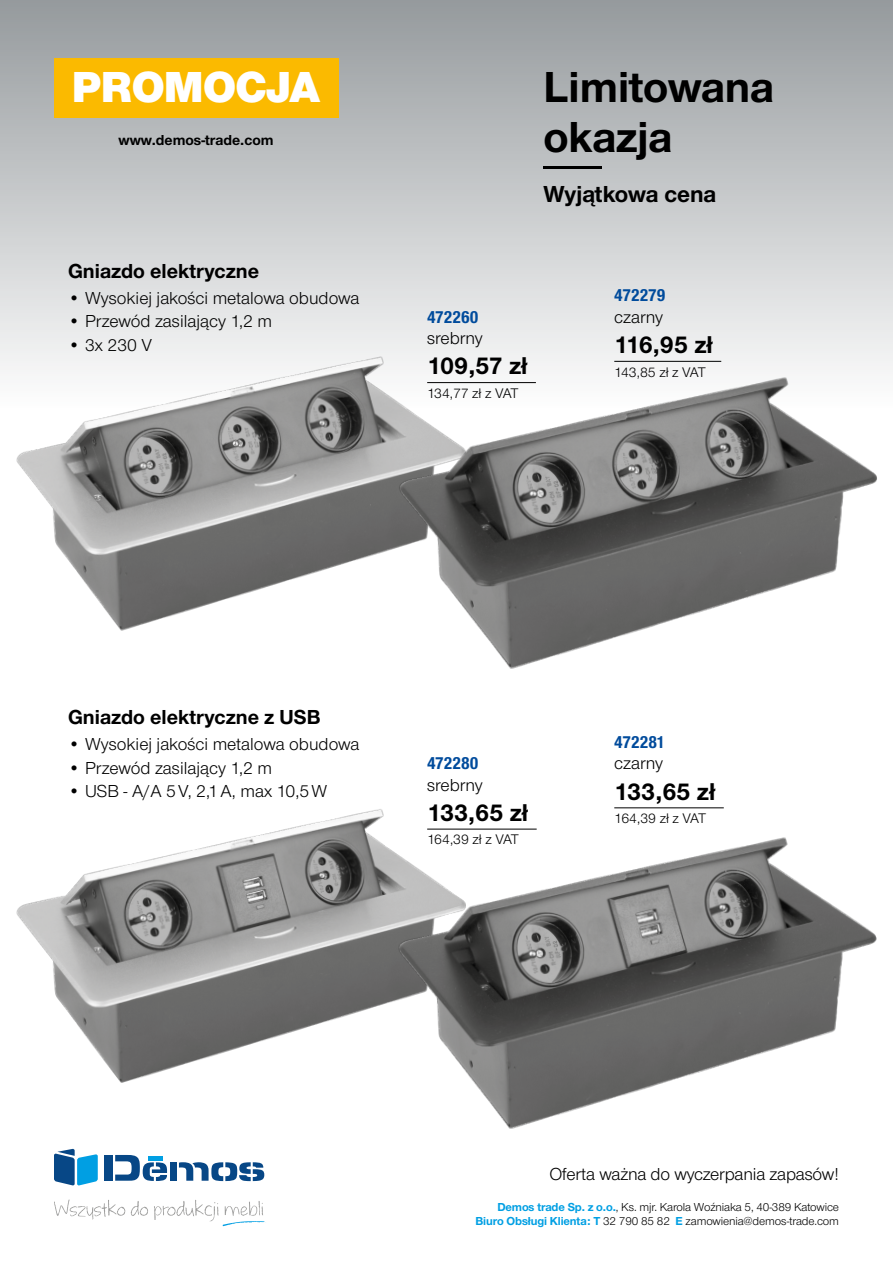
<style>
.page{position:relative;width:893px;height:1263px;background:#fff}
.page>*{position:absolute;margin:0;border:0;box-sizing:border-box;transform-origin:0 0}
.t1{font:700 45px/49.5px "Nimbus Sans Novus TOT";color:#000}
.t2{font:900 45px "Nimbus Sans Novus TOT";letter-spacing:-.015em;color:#fff}
.t3{font:700 25.2px "Nimbus Sans Novus TOT";color:#000}
.t4{font:700 24px "Nimbus Sans Novus TOT";color:#000}
.t5{font:700 21px "Nimbus Sans Novus TOT";color:#000}
.t6{font:18px "Nimbus Sans Novus TOT";color:#000}
.t7{font:18px "Nimbus Sans Novus TOT Bol Con";color:#004b9c}
.t8{font:700 15px "Nimbus Sans Novus TOT";color:#000}
.t9{font:14.4px "Nimbus Sans Novus TOT";letter-spacing:-.035em;color:#000}
.t10{font:12px/14.4px "Nimbus San Nov";letter-spacing:-.01em;color:#000;text-align:right}
.s1{font-weight:700;color:#009fe3}
</style>
<div class="page">
<div style="left:0;top:0;width:893px;height:426px;background:linear-gradient(to bottom,#959a9d,#fff)"></div>
<img style="left:0;top:315px;width:475px;height:316px">
<img style="left:16px;top:814px;width:337px;height:269px">
<img style="left:353px;top:330px;width:531px;height:339px">
<img style="left:353px;top:808px;width:524px;height:321px">
<div style="left:54px;top:58px;width:284px;height:60px;background:#fbba00"></div>
<hr style="left:427px;top:382px;width:109px;height:1px;background:#000">
<hr style="left:614px;top:361px;width:107px;height:1px;background:#000">
<hr style="left:427px;top:829px;width:110px;height:1px;background:#000">
<hr style="left:614px;top:807px;width:110px;height:1px;background:#000">
<hr style="left:543px;top:166px;width:59px;height:3px;background:#000">
<div style="left:105px;top:1155px;width:8px;height:26px;background:#074786"></div>
<svg style="left:115px;top:1155px;width:52px;height:26px"></svg>
<div style="left:170px;top:1163px;width:7px;height:18px;background:#074786"></div>
<svg style="left:179px;top:1162px;width:85px;height:19px"></svg>
<hr style="left:148px;top:1156px;width:14px;height:4px;background:#009fe3">
<svg style="left:54px;top:1149px;width:44px;height:37px"></svg>
<svg style="left:131px;top:1201px;width:17px;height:15px"></svg>
<svg style="left:54px;top:1199px;width:71px;height:21px"></svg>
<svg style="left:154px;top:1200px;width:112px;height:26px"></svg>
<h1 class="t2" style="left:72px;top:61px;width:250px">PROMOCJA</h1>
<p class="t8" style="left:119px;top:131px;width:156px">www.demos-trade.com</p>
<p class="t5" style="left:68px;top:258px;width:192px">Gniazdo elektryczne</p>
<p class="t6" style="left:68px;top:287px;width:293px">• Wysokiej jakości metalowa obudowa</p>
<p class="t6" style="left:68px;top:311px;width:206px">• Przewód zasilający 1,2 m</p>
<p class="t6" style="left:68px;top:335px;width:86px">• 3x 230 V</p>
<h1 class="t1" style="left:543px;top:62px;width:232px">Limitowana okazja</h1>
<h3 class="t4" style="left:543px;top:179px;width:174px">Wyjątkowa cena</h3>
<p class="t7" style="left:427px;top:306px;width:53px">472260</p>
<p class="t6" style="left:427px;top:328px;width:57px">srebrny</p>
<h2 class="t3" style="left:427px;top:351px;width:102px">109,57 zł</h2>
<p class="t9" style="left:427px;top:385px;width:93px">134,77 zł z VAT</p>
<p class="t7" style="left:614px;top:285px;width:53px">472279</p>
<p class="t6" style="left:614px;top:307px;width:50px">czarny</p>
<h2 class="t3" style="left:614px;top:330px;width:100px">116,95 zł</h2>
<p class="t9" style="left:614px;top:364px;width:93px">143,85 zł z VAT</p>
<p class="t5" style="left:68px;top:705px;width:254px">Gniazdo elektryczne z USB</p>
<p class="t6" style="left:68px;top:734px;width:293px">• Wysokiej jakości metalowa obudowa</p>
<p class="t6" style="left:68px;top:758px;width:206px">• Przewód zasilający 1,2 m</p>
<p class="t6" style="left:68px;top:781px;width:261px">• USB - A/A 5V, 2,1A, max 10,5W</p>
<p class="t7" style="left:427px;top:753px;width:53px">472280</p>
<p class="t6" style="left:427px;top:775px;width:57px">srebrny</p>
<h2 class="t3" style="left:427px;top:798px;width:102px">133,65 zł</h2>
<p class="t9" style="left:427px;top:831px;width:93px">164,39 zł z VAT</p>
<p class="t7" style="left:614px;top:731px;width:52px">472281</p>
<p class="t6" style="left:614px;top:753px;width:50px">czarny</p>
<h2 class="t3" style="left:614px;top:776px;width:102px">133,65 zł</h2>
<p class="t9" style="left:614px;top:810px;width:93px">164,39 zł z VAT</p>
<p class="t6" style="left:549px;top:1164px;width:291px">Oferta ważna do wyczerpania zapasów!</p>
<p class="t10" style="left:475px;top:1200px;width:365px"><span class="s1">Demos trade Sp. z o.o.</span>, Ks. mjr. Karola Woźniaka 5, 40-389 Katowice<br><span class="s1">Biuro Obsługi Klienta: T</span> 32 790 85 82 <span class="s1">E</span> zamowienia@demos-trade.com</p>
</div>
